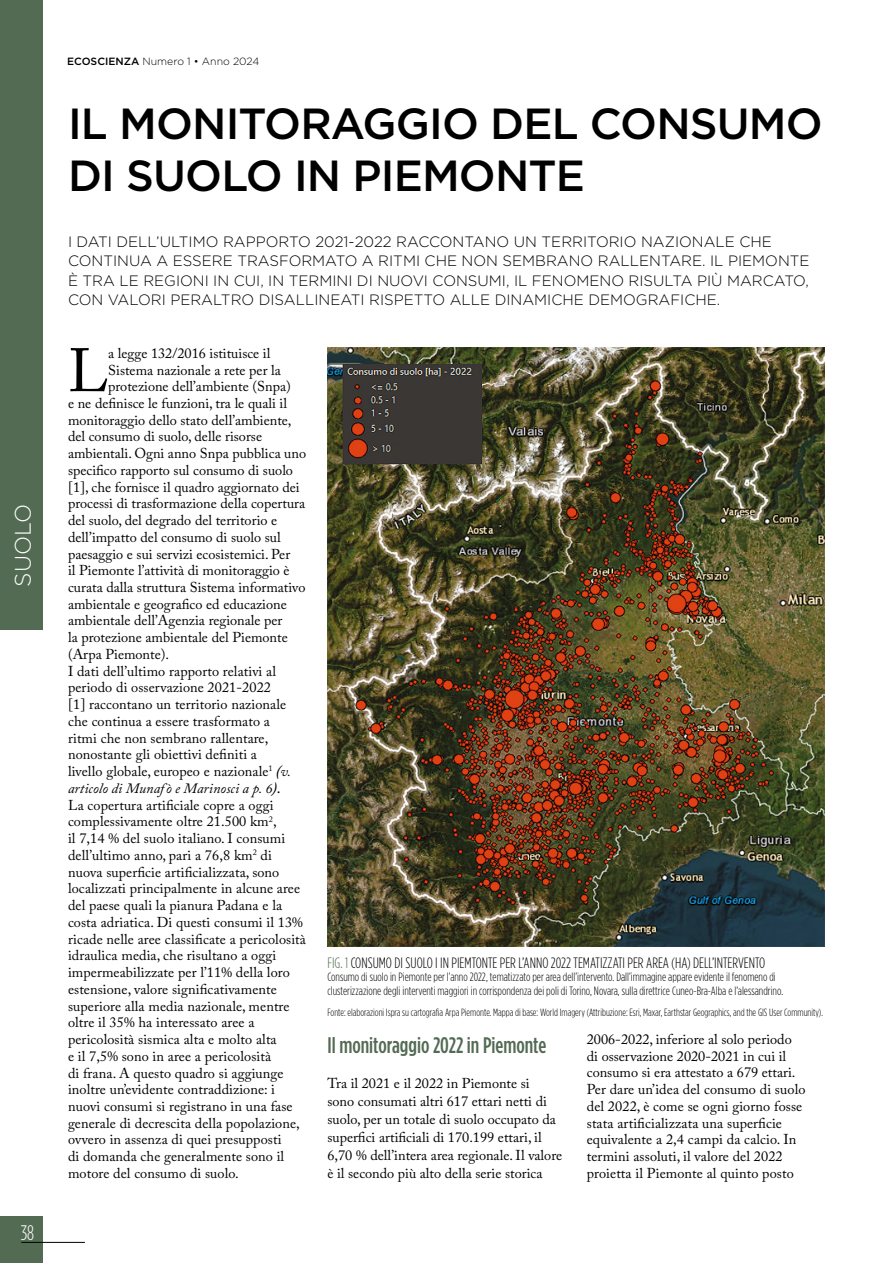
<style>
.page{position:relative;width:893px;height:1263px;background:#fff}
.page>*{position:absolute;margin:0;border:0;box-sizing:border-box;transform-origin:0 0}
.testo_primo_paragraf{font:60.6px "Adobe Caslon Pro";color:#000}
.Titolo_articolo{font:500 43.5px/52.5px "Gotham HTF";letter-spacing:-.02em;color:#000}
.titolo_paragrafo{font:500 condensed 22.5px "Gotham HTF";color:#536a53}
.t1{font:300 22.5px "Gotham HTF";color:#fff}
.t2{font:300 condensed 21px "Gotham HTF";color:#fff}
.Sottotitolo_articolo{font:300 15px/19.5px "Gotham HTF";color:#000}
.Grafico_Dida_-_Titol{font:300 condensed 15px "Gotham HTF";color:#000}
.testo_principale{font:14.25px/16.8px "Adobe Caslon Pro";letter-spacing:.005em;color:#000}
.testo_primo_paragraf-2{font:14.25px "Adobe Caslon Pro";color:#000}
.Grafico_Dida_-_Testo{font:300 condensed 12px/13.5px "Gotham HTF";color:#000}
.Grafico_Dida_-_Fonte{font:300 condensed 10.5px "Gotham HTF";color:#000}
.t3{font:300 10.5px "Gotham HTF";color:#000}
.s1{font-weight:500}
.s2{font-weight:600;font-style:italic}
.s3{font-style:italic}
.s4{color:#536a53}
</style>
<div class="page">
<div style="left:0;top:1216px;width:43px;height:47px;background:#536a53"></div>
<hr style="left:21px;top:1242px;width:64px;height:1px;background:#000">
<div style="left:0;top:0;width:43px;height:629px;background:#536a53"></div>
<img style="left:327px;top:348px;width:498px;height:599px">
<h3 class="t1" style="left:11px;top:587px;width:84px;rotate:-90deg">SUOLO</h3>
<h3 class="t2" style="left:21px;top:1221px;width:15px">38</h3>
<p class="t3" style="left:67px;top:56px;width:194px"><span class="s1">ECOSCIENZA</span> Numero 1 • Anno 2024</p>
<p class="Titolo_articolo" style="left:68px;top:96px;width:756px">IL MONITORAGGIO DEL CONSUMO<br>DI SUOLO IN PIEMONTE</p>
<p class="Sottotitolo_articolo" style="left:68px;top:231px;width:743px">I DATI DELL’ULTIMO RAPPORTO 2021-2022 RACCONTANO UN TERRITORIO NAZIONALE CHE CONTINUA A ESSERE TRASFORMATO A RITMI CHE NON SEMBRANO RALLENTARE. IL PIEMONTE È TRA LE REGIONI IN CUI, IN TERMINI DI NUOVI CONSUMI, IL FENOMENO RISULTA PIÙ MARCATO, CON VALORI PERALTRO DISALLINEATI RISPETTO ALLE DINAMICHE DEMOGRAFICHE.</p>
<p class="testo_primo_paragraf" style="left:68px;top:335px;width:42px">L</p>
<p class="testo_primo_paragraf-2" style="left:108px;top:345px;width:164px">a legge 132/2016 istituisce il</p>
<p class="testo_primo_paragraf-2" style="left:108px;top:361px;width:174px">Sistema nazionale a rete per la</p>
<p class="testo_primo_paragraf-2" style="left:108px;top:378px;width:184px">protezione dell’ambiente (Snpa)</p>
<p class="testo_primo_paragraf-2" style="left:68px;top:395px;width:221px">e ne definisce le funzioni, tra le quali il</p>
<p class="testo_primo_paragraf-2" style="left:68px;top:411px;width:225px">monitoraggio dello stato dell’ambiente,</p>
<p class="testo_primo_paragraf-2" style="left:68px;top:428px;width:196px">del consumo di suolo, delle risorse</p>
<p class="testo_primo_paragraf-2" style="left:68px;top:445px;width:240px">ambientali. Ogni anno Snpa pubblica uno</p>
<p class="testo_primo_paragraf-2" style="left:68px;top:462px;width:227px">specifico rapporto sul consumo di suolo</p>
<p class="testo_primo_paragraf-2" style="left:68px;top:478px;width:233px">[1], che fornisce il quadro aggiornato dei</p>
<p class="testo_primo_paragraf-2" style="left:68px;top:495px;width:239px">processi di trasformazione della copertura</p>
<p class="testo_primo_paragraf-2" style="left:68px;top:512px;width:211px">del suolo, del degrado del territorio e</p>
<p class="testo_primo_paragraf-2" style="left:68px;top:528px;width:214px">dell’impatto del consumo di suolo sul</p>
<p class="testo_primo_paragraf-2" style="left:68px;top:545px;width:224px">paesaggio e sui servizi ecosistemici. Per</p>
<p class="testo_primo_paragraf-2" style="left:68px;top:562px;width:223px">il Piemonte l’attività di monitoraggio è</p>
<p class="testo_primo_paragraf-2" style="left:68px;top:579px;width:239px">curata dalla struttura Sistema informativo</p>
<p class="testo_primo_paragraf-2" style="left:68px;top:595px;width:220px">ambientale e geografico ed educazione</p>
<p class="testo_primo_paragraf-2" style="left:68px;top:612px;width:216px">ambientale dell’Agenzia regionale per</p>
<p class="testo_primo_paragraf-2" style="left:68px;top:629px;width:221px">la protezione ambientale del Piemonte</p>
<p class="testo_primo_paragraf-2" style="left:68px;top:646px;width:103px">(Arpa Piemonte).</p>
<p class="testo_principale" style="left:68px;top:662px;width:239px">I dati dell’ultimo rapporto relativi al periodo di osservazione 2021-2022<br>[1] raccontano un territorio nazionale che continua a essere trasformato a<br>ritmi che non sembrano rallentare, nonostante gli obiettivi definiti a<br>livello globale, europeo e nazionale<sup>1</sup> <span class="s2">(</span><span class="s3">v. articolo di Munaf ò e Marinosci a p. 6</span><span class="s2">).<br></span>La copertura artificiale copre a oggi complessivamente oltre 21.500 km<sup>2</sup>,<br>il 7,14 % del suolo italiano. I consumi dell’ultimo anno, pari a 76,8 km<sup>2</sup> di nuova superficie artificializzata, sono localizzati principalmente in alcune aree del paese quali la pianura Padana e la costa adriatica. Di questi consumi il 13% ricade nelle aree classificate a pericolosità idraulica media, che risultano a oggi impermeabilizzate per l’11% della loro estensione, valore significativamente superiore alla media nazionale, mentre oltre il 35% ha interessato aree a pericolosità sismica alta e molto alta<br>e il 7,5% sono in aree a pericolosità<br>di frana. A questo quadro si aggiunge inoltre un’evidente contraddizione: i nuovi consumi si registrano in una fase generale di decrescita della popolazione, ovvero in assenza di quei presupposti<br>di domanda che generalmente sono il motore del consumo di suolo.</p>
<p class="Grafico_Dida_-_Titol" style="left:327px;top:955px;width:439px"><span class="s4">FIG. 1</span> CONSUMO DI SUOLO I IN PIEMTONTE PER L’ANNO 2022 TEMATIZZATI PER AREA (HA) DELL’INTERVENTO</p>
<p class="Grafico_Dida_-_Testo" style="left:327px;top:970px;width:457px">Consumo di suolo in Piemonte per l’anno 2022, tematizzato per area dell’intervento. Dall’immagine appare evidente il fenomeno di clusterizzazione degli interventi maggiori in corrispondenza dei poli di Torino, Novara, sulla direttrice Cuneo-Bra-Alba e l’alessandrino.</p>
<p class="Grafico_Dida_-_Fonte" style="left:327px;top:1007px;width:497px">Fonte: elaborazioni Ispra su cartografia Arpa Piemonte. Mappa di base: World Imagery (Attribuzione: Esri, Maxar, Earthstar Geographics, and the GIS User Community).</p>
<p class="titolo_paragrafo" style="left:327px;top:1032px;width:220px">Il monitoraggio 2022 in Piemonte</p>
<p class="testo_principale" style="left:327px;top:1074px;width:236px;line-height:18px">Tra il 2021 e il 2022 in Piemonte si<br>sono consumati altri 617 ettari netti di suolo, per un totale di suolo occupato da superfici artificiali di 170.199 ettari, il 6,70 % dell’intera area regionale. Il valore è il secondo più alto della serie storica</p>
<p class="testo_principale" style="left:587px;top:1030px;width:210px">2006-2022, inferiore al solo periodo di osservazione 2020-2021 in cui il consumo si era attestato a 679 ettari.</p>
<p class="testo_principale" style="left:587px;top:1081px;width:220px">Per dare un’idea del consumo di suolo del 2022, è come se ogni giorno fosse stata artificializzata una superficie equivalente a 2,4 campi da calcio. In termini assoluti, il valore del 2022 proietta il Piemonte al quinto posto</p>
</div>
